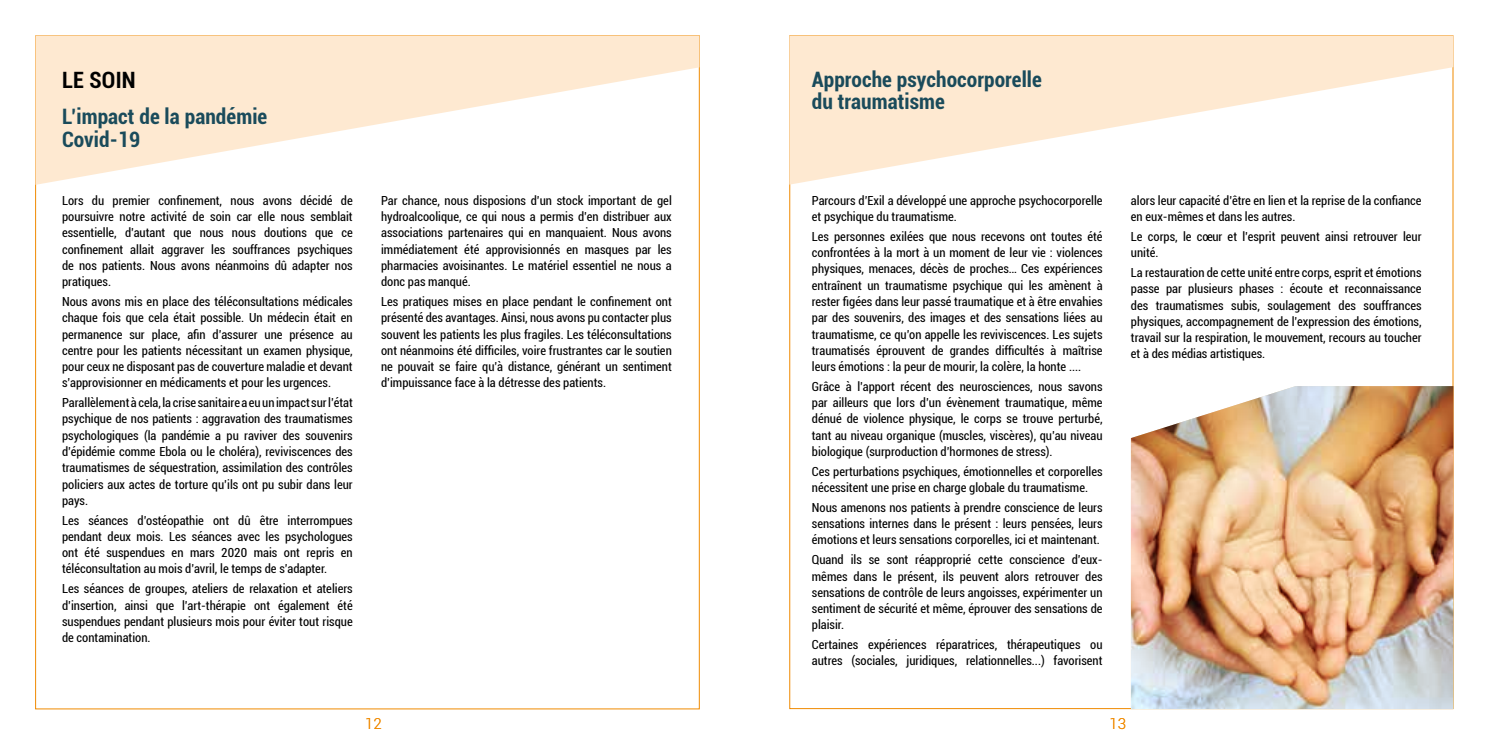
<style>
.page{position:relative;width:1489px;height:745px;background:#fff}
.page>*{position:absolute;margin:0;border:0;box-sizing:border-box;transform-origin:0 0}
.t1{font:700 condensed 22.5px "Roboto";color:#000}
.t2{font:700 condensed 21.25px/22.5px "Roboto";letter-spacing:.005em;color:#1a4b5b}
.t3{font:300 15px "Roboto";color:#f08a00}
.t4{font:condensed 12.5px/16.2px "Roboto";color:#000;text-align:justify}
</style>
<div class="page">
<svg style="left:789px;top:36px;width:664px;height:148px;fill:#fee9d1"></svg>
<svg style="left:35px;top:36px;width:664px;height:149px;fill:#fee9d1"></svg>
<img style="left:1130px;top:386px;width:323px;height:322px">
<h1 class="t1" style="left:62px;top:64px;width:75px">Le soin</h1>
<h2 class="t2" style="left:62px;top:104px;width:207px">L’impact de la pandémie<br>Covid-19</h2>
<p class="t4" style="left:62px;top:192px;width:292px">Lors du premier confinement, nous avons décidé de poursuivre notre activité de soin car elle nous semblait essentielle, d’autant que nous nous doutions que ce confinement allait aggraver les souffrances psychiques de nos patients. Nous avons néanmoins dû adapter nos pratiques.</p>
<p class="t4" style="left:62px;top:293px;width:292px">Nous avons mis en place des téléconsultations médicales chaque fois que cela était possible. Un médecin était en permanence sur place, afin d’assurer une présence au centre pour les patients nécessitant un examen physique, pour ceux ne disposant pas de couverture maladie et devant s’approvisionner en médicaments et pour les urgences.</p>
<p class="t4" style="left:62px;top:394px;width:292px">Parallèlement à cela, la crise sanitaire a eu un impact sur l’état psychique de nos patients : aggravation des traumatismes psychologiques (la pandémie a pu raviver des souvenirs d’épidémie comme Ebola ou le choléra), reviviscences des traumatismes de séquestration, assimilation des contrôles policiers aux actes de torture qu’ils ont pu subir dans leur pays.</p>
<p class="t4" style="left:62px;top:511px;width:292px">Les séances d’ostéopathie ont dû être interrompues pendant deux mois. Les séances avec les psychologues ont été suspendues en mars 2020 mais ont repris en téléconsultation au mois d’avril, le temps de s’adapter.</p>
<p class="t4" style="left:62px;top:580px;width:292px">Les séances de groupes, ateliers de relaxation et ateliers d’insertion, ainsi que l’art-thérapie ont également été suspendues pendant plusieurs mois pour éviter tout risque de contamination.</p>
<p class="t4" style="left:381px;top:192px;width:292px">Par chance, nous disposions d’un stock important de gel hydroalcoolique, ce qui nous a permis d’en distribuer aux associations partenaires qui en manquaient. Nous avons immédiatement été approvisionnés en masques par les pharmacies avoisinantes. Le matériel essentiel ne nous a donc pas manqué.</p>
<p class="t4" style="left:381px;top:293px;width:292px">Les pratiques mises en place pendant le confinement ont présenté des avantages. Ainsi, nous avons pu contacter plus souvent les patients les plus fragiles. Les téléconsultations ont néanmoins été difficiles, voire frustrantes car le soutien ne pouvait se faire qu’à distance, générant un sentiment d’impuissance face à la détresse des patients.</p>
<h2 class="t2" style="left:811px;top:67px;width:231px">Approche psychocorporelle du traumatisme</h2>
<p class="t4" style="left:811px;top:192px;width:292px">Parcours d’Exil a développé une approche psychocorporelle et psychique du traumatisme.</p>
<p class="t4" style="left:811px;top:228px;width:292px">Les personnes exilées que nous recevons ont toutes été confrontées à la mort à un moment de leur vie : violences physiques, menaces, décès de proches… Ces expériences entraînent un traumatisme psychique qui les amènent à rester figées dans leur passé traumatique et à être envahies par des souvenirs, des images et des sensations liées au traumatisme, ce qu’on appelle les reviviscences. Les sujets traumatisés éprouvent de grandes difficultés à maîtrise leurs émotions : la peur de mourir, la colère, la honte ....</p>
<p class="t4" style="left:811px;top:377px;width:292px">Grâce à l’apport récent des neurosciences, nous savons par ailleurs que lors d’un évènement traumatique, même dénué de violence physique, le corps se trouve perturbé, tant au niveau organique (muscles, viscères), qu’au niveau biologique (surproduction d’hormones de stress).</p>
<p class="t4" style="left:811px;top:462px;width:292px">Ces perturbations psychiques, émotionnelles et corporelles nécessitent une prise en charge globale du traumatisme.</p>
<p class="t4" style="left:811px;top:498px;width:292px">Nous amenons nos patients à prendre conscience de leurs sensations internes dans le présent : leurs pensées, leurs émotions et leurs sensations corporelles, ici et maintenant.</p>
<p class="t4" style="left:811px;top:551px;width:292px">Quand ils se sont réapproprié cette conscience d’eux&shy;mêmes dans le présent, ils peuvent alors retrouver des sensations de contrôle de leurs angoisses, expérimenter un sentiment de sécurité et même, éprouver des sensations de plaisir.</p>
<p class="t4" style="left:811px;top:635px;width:292px">Certaines expériences réparatrices, thérapeutiques ou autres (sociales, juridiques, relationnelles...) favorisent</p>
<p class="t4" style="left:1130px;top:192px;width:292px">alors leur capacité d’être en lien et la reprise de la confiance en eux-mêmes et dans les autres.</p>
<p class="t4" style="left:1130px;top:228px;width:292px">Le corps, le cœur et l’esprit peuvent ainsi retrouver leur unité.</p>
<p class="t4" style="left:1130px;top:264px;width:292px">La restauration de cette unité entre corps, esprit et émotions passe par plusieurs phases : écoute et reconnaissance des traumatismes subis, soulagement des souffrances physiques, accompagnement de l’expression des émotions, travail sur la respiration, le mouvement, recours au toucher et à des médias artistiques.</p>
<p class="t3" style="left:365px;top:712px;width:18px">12</p>
<p class="t3" style="left:1109px;top:712px;width:18px">13</p>
</div>
